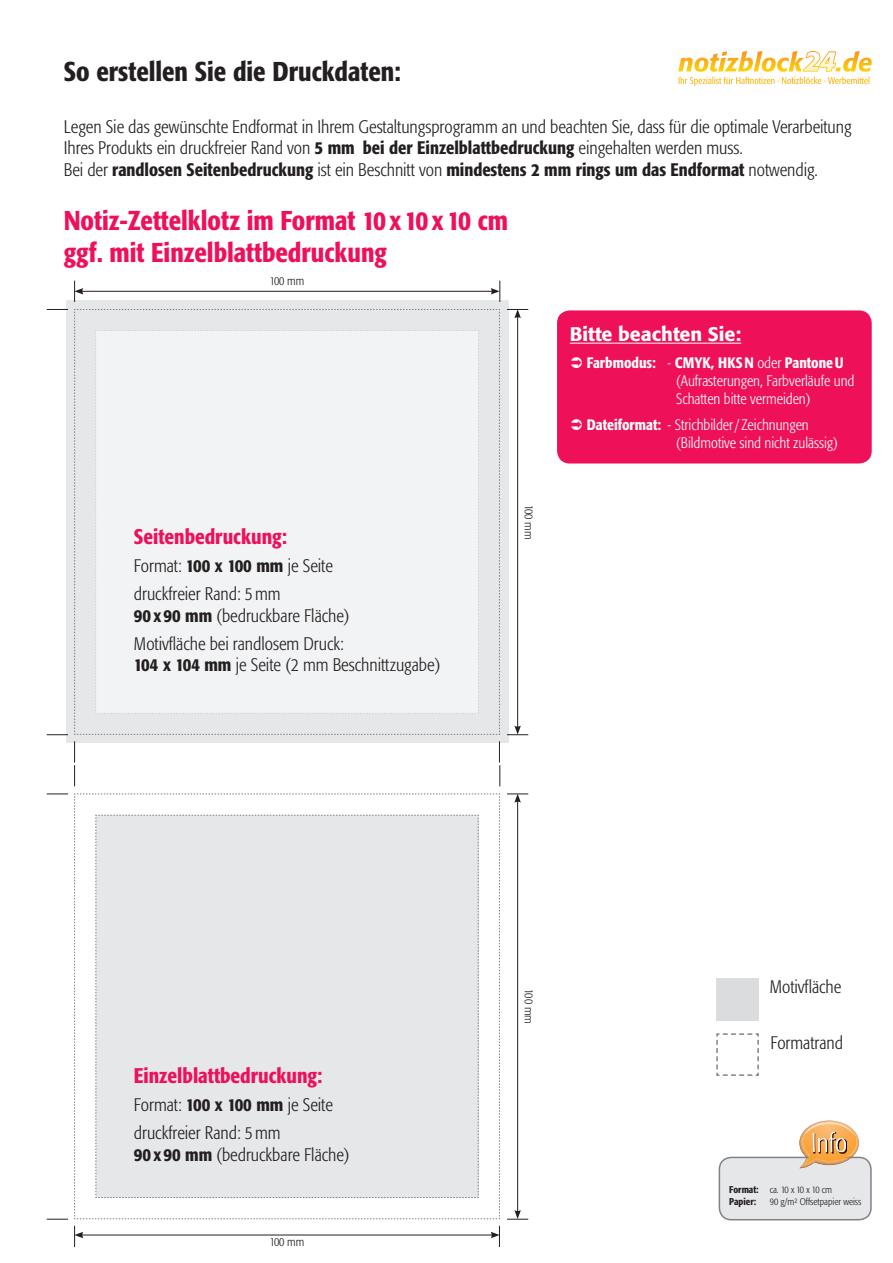
<style>
.page{position:relative;width:893px;height:1263px;background:#fff}
.page>*{position:absolute;margin:0;border:0;box-sizing:border-box;transform-origin:0 0}
.t1{font:500 condensed 27px/32.4px "Formata";color:#ee1059}
.t2{font:500 condensed 27px "Formata";color:#231f20}
.t3{font:500 condensed 21px "Formata";color:#ee1059}
.t4{font:500 19.5px "Formata";color:#fff}
.t5{font:300 condensed 18px/27.9px "Formata";color:#231f20}
.t6{font:300 condensed 15px/18px "Formata";color:#fff}
.t7{font:300 condensed 12px "Formata";color:#231f20}
.t8{font:500 condensed 9.75px/11.7px "Formata";color:#231f20}
.t9{font:300 condensed 9.75px "Formata";color:#231f20}
.s1{font-weight:500}
.s2{font-weight:300}
</style>
<div class="page">
<svg style="left:678px;top:51px;width:194px;height:35px"></svg>
<div style="left:66px;top:301px;width:442px;height:442px;background:#e6e7e9"></div>
<hr style="left:517px;top:316px;width:1px;height:412px;background:#231f20">
<svg style="left:507px;top:309px;width:21px;height:9px"></svg>
<svg style="left:507px;top:725px;width:21px;height:10px"></svg>
<hr style="left:81px;top:291px;width:412px;height:1px;background:#231f20">
<svg style="left:491px;top:281px;width:10px;height:21px"></svg>
<svg style="left:74px;top:281px;width:9px;height:21px"></svg>
<svg style="left:47px;top:734px;width:21px;height:1px"></svg>
<svg style="left:47px;top:309px;width:21px;height:1px"></svg>
<hr style="left:517px;top:800px;width:1px;height:412px;background:#231f20">
<svg style="left:507px;top:794px;width:21px;height:9px"></svg>
<svg style="left:507px;top:1210px;width:21px;height:10px"></svg>
<hr style="left:81px;top:1235px;width:412px;height:1px;background:#231f20">
<svg style="left:499px;top:741px;width:2px;height:45px"></svg>
<svg style="left:74px;top:741px;width:1px;height:45px"></svg>
<svg style="left:491px;top:1226px;width:9px;height:21px"></svg>
<svg style="left:74px;top:1226px;width:9px;height:21px"></svg>
<svg style="left:47px;top:1219px;width:21px;height:1px"></svg>
<svg style="left:47px;top:794px;width:21px;height:1px"></svg>
<svg style="left:74px;top:309px;width:426px;height:426px"></svg>
<div style="left:96px;top:331px;width:382px;height:382px;background:#f2f3f4"></div>
<svg style="left:74px;top:794px;width:426px;height:425px"></svg>
<div style="left:95px;top:815px;width:384px;height:383px;background:#e6e7e9"></div>
<div style="left:719px;top:1157px;width:152px;height:63px;background:#e6e7e9;border-radius:12px"></div>
<div style="left:719px;top:1157px;width:153px;height:63px;border:2px solid #808285;border-radius:12px"></div>
<svg style="left:799px;top:1120px;width:60px;height:49px"></svg>
<div style="left:716px;top:978px;width:43px;height:42px;background:#dbdcde"></div>
<svg style="left:716px;top:1033px;width:43px;height:43px"></svg>
<div style="left:557px;top:310px;width:315px;height:153px;background:#ee1059;border-radius:13px"></div>
<hr style="left:570px;top:343px;width:171px;height:1px;background:#fff">
<h1 class="t2" style="left:64px;top:55px;width:339px">So erstellen Sie die Druckdaten:</h1>
<p class="t5" style="left:64px;top:116px;width:789px;line-height:21.6px">Legen Sie das gewünschte Endformat in Ihrem Gestaltungsprogramm an und beachten Sie, dass für die optimale Verarbeitung<br>Ihres Produkts ein druckfreier Rand von <span class="s1">5 mm bei der Einzelblattbedruckung</span> eingehalten werden muss.<br>Bei der <span class="s1">randlosen Seitenbedruckung</span> ist ein Beschnitt von <span class="s1">mindestens 2 mm rings um das Endformat</span> notwendig.</p>
<h1 class="t1" style="left:64px;top:204px;width:446px">Notiz-Zettelklotz im Format 10 x 10 x 10 cm ggf. mit Einzelblattbedruckung</h1>
<p class="t7" style="left:270px;top:274px;width:36px">100 mm</p>
<p class="t3" style="left:134px;top:524px;width:155px">Seitenbedruckung:</p>
<p class="t5" style="left:134px;top:552px;width:200px">Format: <span class="s1">100 x 100 mm</span> je Seite druckfreier Rand: 5 mm</p>
<p class="t5" style="left:134px;top:601px;width:217px"><span class="s1">90 x 90 mm</span> (bedruckbare Fläche)<br>Motivfläche bei randlosem Druck:</p>
<p class="t5" style="left:134px;top:651px;width:308px"><span class="s1">104 x 104 mm</span> je Seite (2 mm Beschnittzugabe)</p>
<p class="t7" style="left:536px;top:505px;width:36px;rotate:90deg">100 mm</p>
<p class="t4" style="left:570px;top:322px;width:173px">Bitte beachten Sie:</p>
<p class="t6" style="left:676px;top:354px;width:180px;text-indent:-89px"><span class="s1">Farbmodus:</span> - <span class="s1">CMYK, HKS N</span> oder <span class="s1">Pantone U </span>(Aufrasterungen, Farbverläufe und<br>Schatten bitte vermeiden)</p>
<p class="t6" style="left:676px;top:416px;width:163px;text-indent:-89px"><span class="s1">Dateiformat:</span> - Strichbilder / Zeichnungen (Bildmotive sind nicht zulässig)</p>
<p class="t3" style="left:134px;top:1063px;width:190px">Einzelblattbedruckung:</p>
<p class="t5" style="left:134px;top:1091px;width:200px">Format: <span class="s1">100 x 100 mm</span> je Seite druckfreier Rand: 5 mm</p>
<p class="t5" style="left:134px;top:1140px;width:217px"><span class="s1">90 x 90 mm</span> (bedruckbare Fläche)</p>
<p class="t7" style="left:270px;top:1234px;width:36px">100 mm</p>
<p class="t7" style="left:536px;top:989px;width:36px;rotate:90deg">100 mm</p>
<p class="t5" style="left:770px;top:973px;width:73px">Motivfläche</p>
<p class="t5" style="left:770px;top:1028px;width:74px">Formatrand</p>
<p class="t8" style="left:729px;top:1184px;width:104px">Format: <span class="s2">ca. 10 x 10 x 10 cm<br></span>Papier:</p>
<p class="t9" style="left:770px;top:1196px;width:93px">90 g/m² Offsetpapier weiss</p>
</div>
